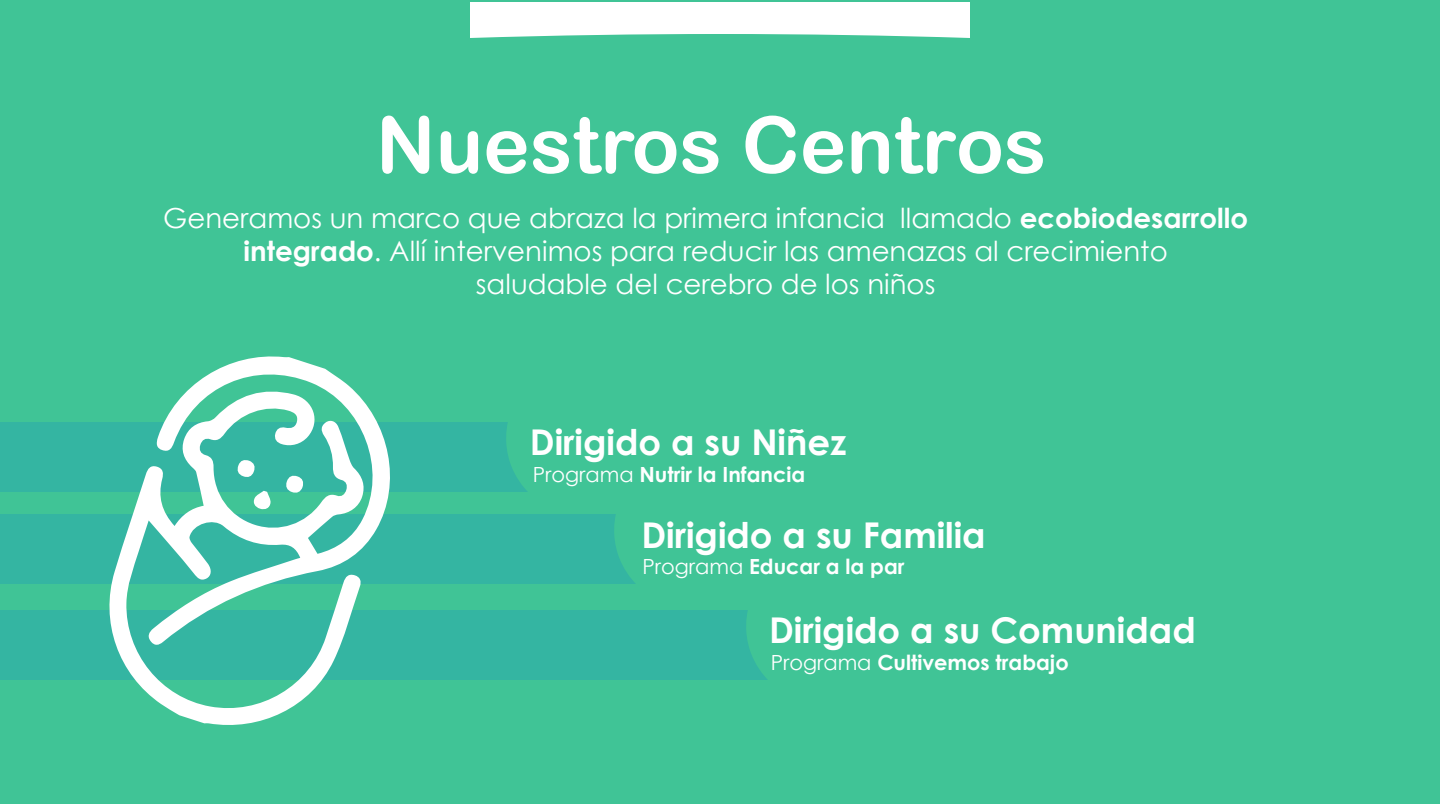
<style>
.page{position:relative;width:1440px;height:804px;background:#40c496}
.page>*{position:absolute;margin:0;border:0;box-sizing:border-box;transform-origin:0 0}
.t1{font:78.6px "Arial Rounded MT Bold";color:#fff}
.t2{font:700 35.6px "Century Gothic";color:#fff}
.t3{font:27.6px/33.2px "Century Gothic";color:#fff;text-align:center}
.t4{font:700 20.8px "Century Gothic";color:#fff}
.s1{font-weight:700}
.s2{font-weight:400}
</style>
<div class="page">
<div style="left:0;top:610px;width:767px;height:70px;background:#34b5a2"></div>
<svg style="left:470px;top:2px;width:500px;height:36px;background:#f0faf7"></svg>
<svg style="left:100px;top:356px;width:302px;height:369px"></svg>
<svg style="left:0;top:422px;width:635px;height:162px"></svg>
<h1 class="t1" style="left:376px;top:98px;width:672px">Nuestros Centros</h1>
<p class="t3" style="left:163px;top:201px;width:1086px">Generamos un marco que abraza la primera infancia llamado <span class="s1">ecobiodesarrollo integrado</span>. Allí intervenimos para reducir las amenazas al crecimiento<br>saludable del cerebro de los niños</p>
<p class="t2" style="left:530px;top:416px;width:318px">Dirigido a su Niñez</p>
<p class="t4" style="left:533px;top:458px;width:274px"><span class="s2">Programa</span> Nutrir la Infancia</p>
<p class="t2" style="left:641px;top:508px;width:346px">Dirigido a su Familia</p>
<p class="t4" style="left:642px;top:551px;width:264px"><span class="s2">Programa</span> Educar a la par</p>
<p class="t2" style="left:769px;top:604px;width:428px">Dirigido a su Comunidad</p>
<p class="t4" style="left:771px;top:646px;width:299px"><span class="s2">Programa</span> Cultivemos trabajo</p>
</div>
